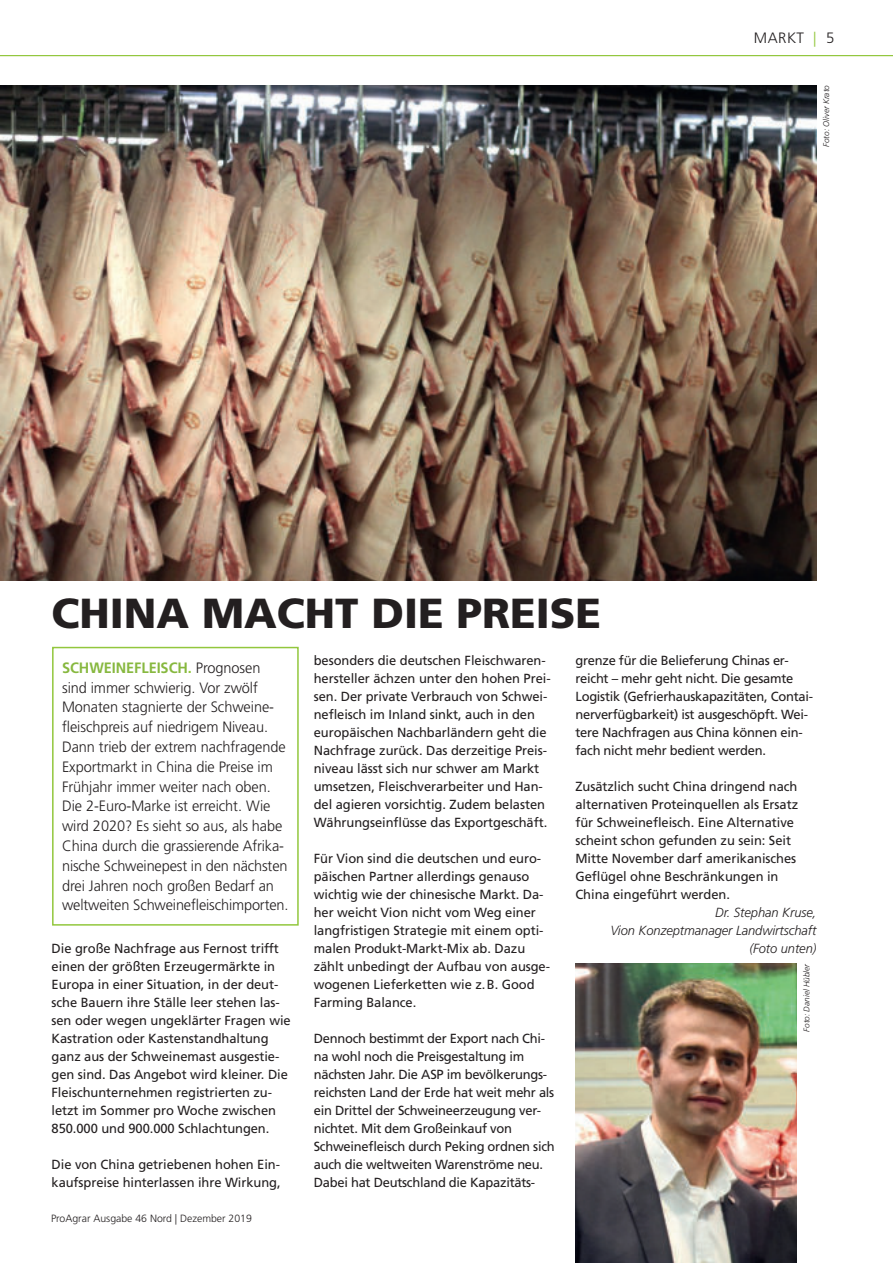
<style>
.page{position:relative;width:893px;height:1263px;background:#fff}
.page>*{position:absolute;margin:0;border:0;box-sizing:border-box;transform-origin:0 0}
.t1{font:900 42px "Frutiger LT";color:#231f20}
.t2{font:300 15px/19.8px "Frutiger LT";letter-spacing:-.005em;color:#231f20}
.t3{font:700 15px "Frutiger";letter-spacing:-.005em;color:#87b83f}
.t4{font:300 15px "Frutiger LT";color:#92c73d}
.t5{font:13.2px/18px "Frutiger LT";letter-spacing:-.005em;color:#231f20}
.t6{font:italic 300 13.2px/18px "Frutiger LT";letter-spacing:-.005em;color:#231f20;text-align:right}
.t7{font:300 10.5px "Frutiger LT";color:#231f20}
.t8{font:italic 300 8.25px "Frutiger LT";color:#231f20}
.s1{color:#231f20}
.s2{color:#92c73d}
.s3{font-family:"Frutiger LT";font-weight:300;color:#231f20}
</style>
<div class="page">
<hr style="left:0;top:55px;width:893px;height:1px;background:#92c73d">
<img style="left:575px;top:964px;width:222px;height:299px">
<img style="left:0;top:85px;width:816px;height:495px">
<div style="left:52px;top:647px;width:247px;height:279px;border:1px solid #92c73d"></div>
<p class="t2" style="left:754px;top:28px;width:52px">MARKT</p>
<p class="t4" style="left:813px;top:30px;width:23px">| <span class="s1">5</span></p>
<p class="t8" style="left:823px;top:147px;width:63px;rotate:-90deg">Foto: Oliver Krato</p>
<h1 class="t1" style="left:52px;top:591px;width:551px">CHINA MACHT DIE PREISE</h1>
<p class="t3" style="left:62px;top:661px;width:200px">SCHWEINEFLEISCH<span class="s2">.</span> <span class="s3">Prognosen</span></p>
<p class="t2" style="left:62px;top:678px;width:228px">sind immer schwierig. Vor zwölf Monaten stagnierte der Schweine&shy;fleischpreis auf niedrigem Niveau.<br>Dann trieb der extrem nachfragende Exportmarkt in China die Preise im Frühjahr immer weiter nach oben.<br>Die 2-Euro-Marke ist erreicht. Wie wird 2020? Es sieht so aus, als habe China durch die grassierende Afrika&shy;nische Schweinepest in den nächsten drei Jahren noch großen Bedarf an weltweiten Schweinefleischimporten.</p>
<p class="t5" style="left:575px;top:652px;width:239px">grenze für die Belieferung Chinas er&shy;reicht – mehr geht nicht. Die gesamte Logistik (Gefrierhauskapazitäten, Contai&shy;nerverfügbarkeit) ist ausgeschöpft. Wei&shy;tere Nachfragen aus China können ein&shy;fach nicht mehr bedient werden.</p>
<p class="t5" style="left:575px;top:778px;width:224px">Zusätzlich sucht China dringend nach alternativen Proteinquellen als Ersatz für Schweinefleisch. Eine Alternative scheint schon gefunden zu sein: Seit Mitte November darf amerikanisches Geflügel ohne Beschränkungen in China eingeführt werden.</p>
<p class="t6" style="left:610px;top:904px;width:208px">Dr. Stephan Kruse,<br>Vion Konzeptmanager Landwirtschaft (Foto unten)</p>
<p class="t5" style="left:314px;top:652px;width:238px">besonders die deutschen Fleischwaren&shy;hersteller ächzen unter den hohen Prei&shy;sen. Der private Verbrauch von Schwei&shy;nefleisch im Inland sinkt, auch in den europäischen Nachbarländern geht die Nachfrage zurück. Das derzeitige Preis&shy;niveau lässt sich nur schwer am Markt umsetzen, Fleischverarbeiter und Han&shy;del agieren vorsichtig. Zudem belasten Währungseinflüsse das Exportgeschäft.</p>
<p class="t5" style="left:314px;top:850px;width:238px">Für Vion sind die deutschen und euro&shy;päischen Partner allerdings genauso wichtig wie der chinesische Markt. Da&shy;her weicht Vion nicht vom Weg einer langfristigen Strategie mit einem opti&shy;malen Produkt-Markt-Mix ab. Dazu zählt unbedingt der Aufbau von ausge&shy;wogenen Lieferketten wie z. B. Good Farming Balance.</p>
<p class="t5" style="left:314px;top:1030px;width:242px">Dennoch bestimmt der Export nach Chi&shy;na wohl noch die Preisgestaltung im nächsten Jahr. Die ASP im bevölkerungs&shy;reichsten Land der Erde hat weit mehr als ein Drittel der Schweineerzeugung ver&shy;nichtet. Mit dem Großeinkauf von Schweinefleisch durch Peking ordnen sich auch die weltweiten Warenströme neu.<br>Dabei hat Deutschland die Kapazitäts-</p>
<p class="t5" style="left:52px;top:940px;width:241px">Die große Nachfrage aus Fernost trifft einen der größten Erzeugermärkte in Europa in einer Situation, in der deut&shy;sche Bauern ihre Ställe leer stehen las&shy;sen oder wegen ungeklärter Fragen wie Kastration oder Kastenstandhaltung ganz aus der Schweinemast ausgestie&shy;gen sind. Das Angebot wird kleiner. Die Fleischunternehmen registrierten zu&shy;letzt im Sommer pro Woche zwischen 850.000 und 900.000 Schlachtungen.</p>
<p class="t5" style="left:52px;top:1156px;width:231px">Die von China getriebenen hohen Ein&shy;kaufspreise hinterlassen ihre Wirkung,</p>
<p class="t8" style="left:803px;top:1032px;width:70px;rotate:-90deg">Foto: Daniel Hübler</p>
<p class="t7" style="left:51px;top:1213px;width:202px">ProAgrar Ausgabe 46 Nord | Dezember 2019</p>
</div>
